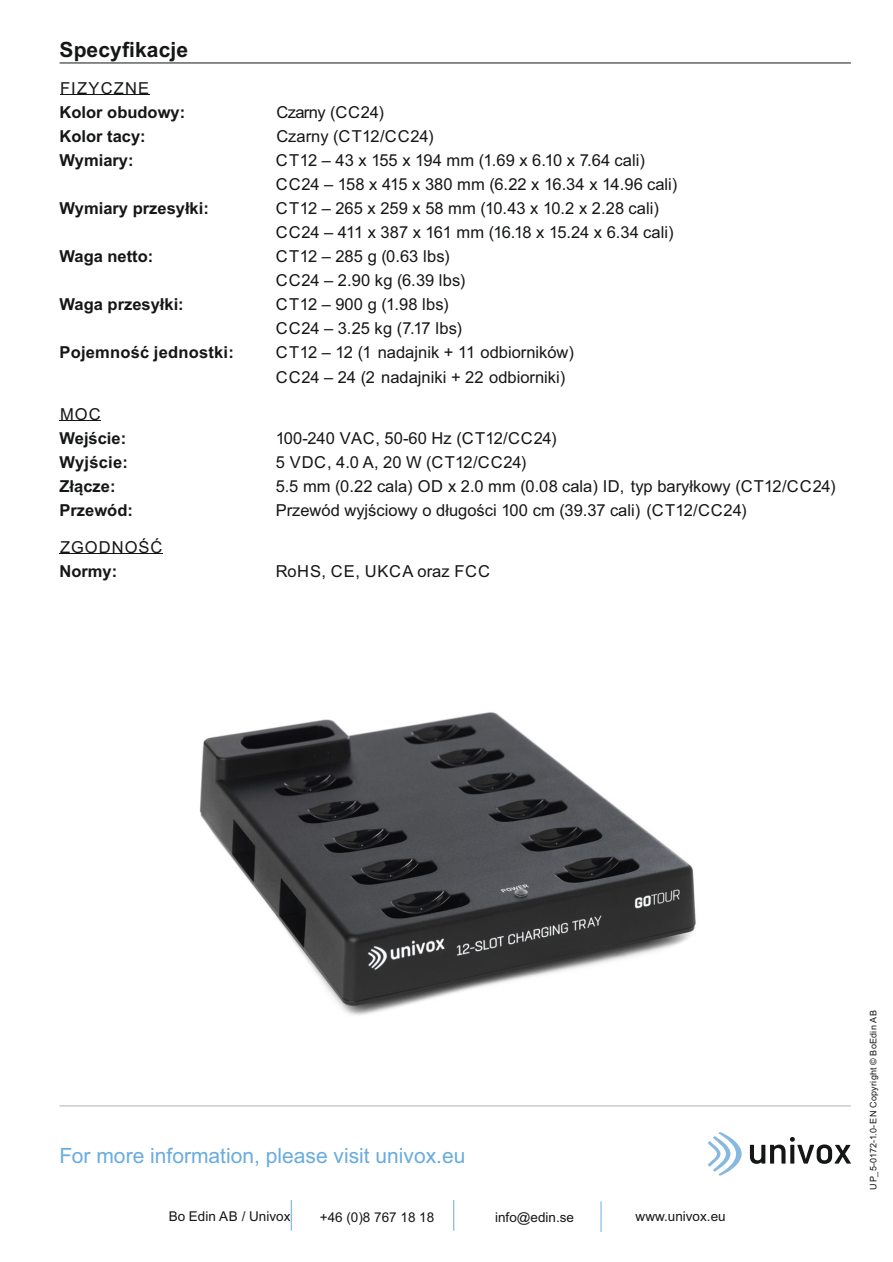
<style>
.page{position:relative;width:893px;height:1262px;background:#fff}
.page>*{position:absolute;margin:0;border:0;box-sizing:border-box;transform-origin:0 0}
.t1{font:21px "Arial";color:#69acde}
.t2{font:700 21px "Arial";letter-spacing:.005em;color:#151616}
.t3{font:16.5px/24px "Arial";color:#151616}
.t4{font:700 16.5px "Arial";color:#151616}
.t5{font:16.5px "Arial";letter-spacing:.035em;color:#151616}
.t6{font:16.5px "Arial";letter-spacing:.04em;color:#151616}
.t7{font:16.5px "Arial";letter-spacing:-.04em;color:#151616}
.t8{font:16.5px "Arial";letter-spacing:.075em;color:#151616}
.t9{font:16.5px "Arial";letter-spacing:.06em;color:#151616}
.t10{font:13.5px "Arial";color:#151616}
.t11{font:9px "Arial";letter-spacing:.03em;color:#151616}
</style>
<div class="page">
<hr style="left:60px;top:1105px;width:790px;height:1px;background:#afb0b0">
<hr style="left:291px;top:1200px;width:1px;height:30px;background:#69acde">
<hr style="left:453px;top:1200px;width:1px;height:30px;background:#69acde">
<hr style="left:600px;top:1201px;width:1px;height:31px;background:#69acde">
<svg style="left:750px;top:1137px;width:100px;height:26px"></svg>
<svg style="left:708px;top:1132px;width:33px;height:43px"></svg>
<hr style="left:60px;top:63px;width:790px;height:1px;background:#151616">
<hr style="left:60px;top:94px;width:90px;height:1px;background:#151616">
<hr style="left:60px;top:420px;width:41px;height:1px;background:#151616">
<hr style="left:60px;top:553px;width:103px;height:1px;background:#151616">
<img style="left:199px;top:712px;width:497px;height:303px">
<p class="t2" style="left:60px;top:42px;width:130px">Specyfikacje</p>
<p class="t8" style="left:60px;top:82px;width:91px">FIZYCZNE</p>
<p class="t4" style="left:60px;top:106px;width:127px">Kolor obudowy:</p>
<p class="t7" style="left:276px;top:106px;width:109px">Czarny (CC24)</p>
<p class="t4" style="left:60px;top:130px;width:88px">Kolor tacy:</p>
<p class="t3" style="left:276px;top:126px;width:159px">Czarny (CT12/CC24)</p>
<p class="t4" style="left:60px;top:154px;width:76px">Wymiary:</p>
<p class="t3" style="left:276px;top:150px;width:403px">CT12 – 43 x 155 x 194 mm (1.69 x 6.10 x 7.64 cali)<br>CC24 – 158 x 415 x 380 mm (6.22 x 16.34 x 14.96 cali)</p>
<p class="t4" style="left:60px;top:202px;width:151px">Wymiary przesyłki:</p>
<p class="t3" style="left:276px;top:198px;width:399px">CT12 – 265 x 259 x 58 mm (10.43 x 10.2 x 2.28 cali)<br>CC24 – 411 x 387 x 161 mm (16.18 x 15.24 x 6.34 cali)</p>
<p class="t4" style="left:60px;top:250px;width:95px">Waga netto:</p>
<p class="t3" style="left:276px;top:246px;width:191px">CT12 – 285 g (0.63 lbs)<br>CC24 – 2.90 kg (6.39 lbs)</p>
<p class="t4" style="left:60px;top:298px;width:126px">Waga przesyłki:</p>
<p class="t3" style="left:276px;top:294px;width:187px">CT12 – 900 g (1.98 lbs)<br>CC24 – 3.25 kg (7.17 lbs)</p>
<p class="t4" style="left:60px;top:346px;width:176px">Pojemność jednostki:</p>
<p class="t3" style="left:276px;top:342px;width:299px">CT12 – 12 (1 nadajnik + 11 odbiorników)<br>CC24 – 24 (2 nadajniki + 22 odbiorniki)</p>
<p class="t3" style="left:60px;top:403px;width:42px">MOC</p>
<p class="t4" style="left:60px;top:432px;width:68px">Wejście:</p>
<p class="t3" style="left:276px;top:427px;width:282px">100-240 VAC, 50-60 Hz (CT12/CC24)</p>
<p class="t4" style="left:60px;top:456px;width:70px">Wyjście:</p>
<p class="t5" style="left:276px;top:456px;width:252px">5 VDC, 4.0 A, 20 W (CT12/CC24)</p>
<p class="t4" style="left:60px;top:480px;width:57px">Złącze:</p>
<p class="t3" style="left:276px;top:476px;width:561px">5.5 mm (0.22 cala) OD x 2.0 mm (0.08 cala) ID, typ baryłkowy (CT12/CC24)</p>
<p class="t4" style="left:60px;top:504px;width:75px">Przewód:</p>
<p class="t3" style="left:276px;top:500px;width:472px">Przewód wyjściowy o długości 100 cm (39.37 cali) (CT12/CC24)</p>
<p class="t9" style="left:60px;top:541px;width:104px">ZGODNOŚĆ</p>
<p class="t4" style="left:60px;top:565px;width:59px">Normy:</p>
<p class="t6" style="left:276px;top:565px;width:216px">RoHS, CE, UKCA oraz FCC</p>
<p class="t1" style="left:60px;top:1148px;width:407px">For more information, please visit univox.eu</p>
<p class="t10" style="left:169px;top:1211px;width:123px">Bo Edin AB / Univox</p>
<p class="t10" style="left:320px;top:1212px;width:116px">+46 (0)8 767 18 18</p>
<p class="t10" style="left:495px;top:1212px;width:80px">info@edin.se</p>
<p class="t10" style="left:635px;top:1211px;width:92px">www.univox.eu</p>
<p class="t11" style="left:869px;top:1189px;width:181px;rotate:-90deg">UP_5-0172-1.0-EN Copyright © BoEdin AB</p>
</div>
